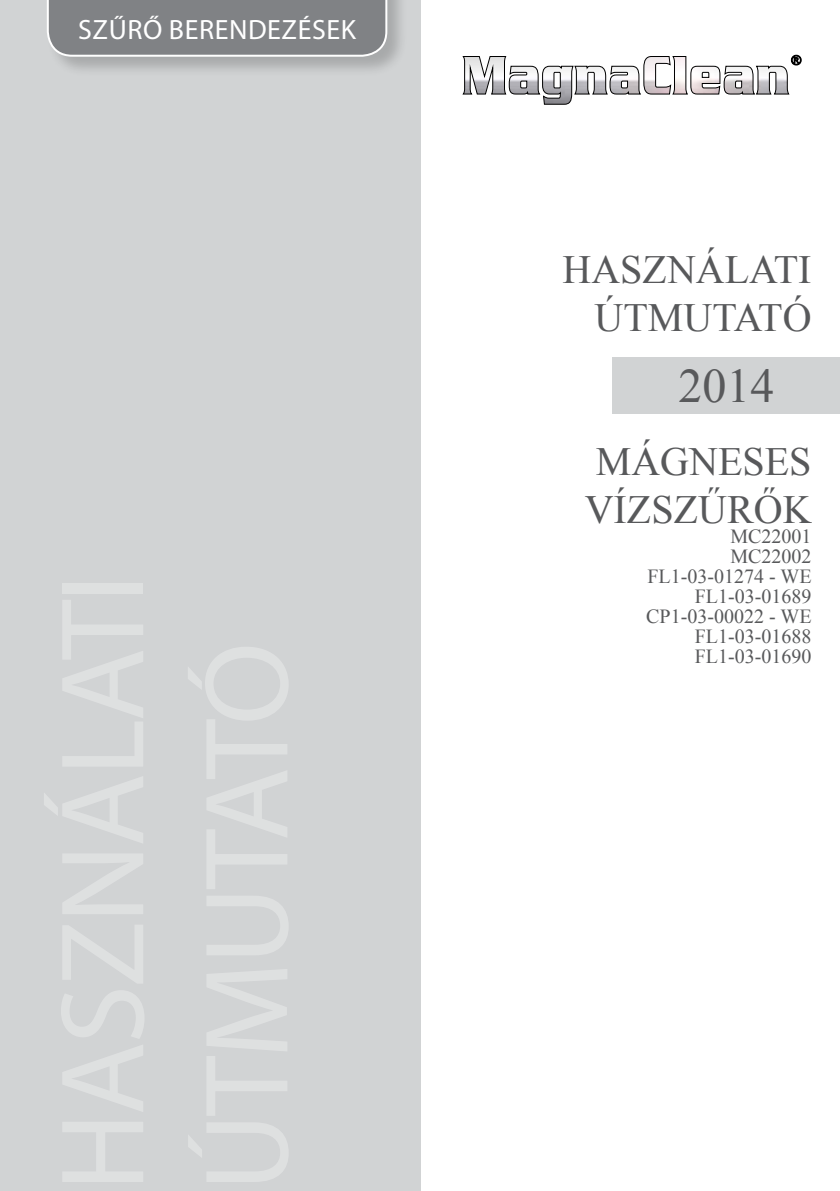
<style>
.page{position:relative;width:840px;height:1191px;background:#fff}
.page>*{position:absolute;margin:0;border:0;box-sizing:border-box;transform-origin:0 0}
.t1{font:48px "Times New Roman";color:#58595b}
.t2{font:40px/48px "Times New Roman";color:#58595b;text-align:right}
.t3{font:28px "Myriad Pro";letter-spacing:.02em;color:#fff}
.t4{font:20px/20px "Times New Roman";color:#58595b;text-align:right}
</style>
<div class="page">
<div style="left:0;top:0;width:420px;height:1191px;background:#d1d3d4"></div>
<div style="left:612px;top:357px;width:227px;height:57px;background:#d1d3d4"></div>
<div style="left:46px;top:0;width:362px;height:78px;background:#000;opacity:.2"></div>
<svg style="left:47px;top:0;width:340px;height:57px;background:#86888b"></svg>
<svg style="left:462px;top:55px;width:339px;height:50px"></svg>
<h3 class="t3" style="left:78px;top:12px;width:279px">SZŰRŐ BERENDEZÉSEK</h3>
<h2 class="t2" style="left:562px;top:245px;width:250px">HASZNÁLATI<br>ÚTMUTATÓ</h2>
<h1 class="t1" style="left:678px;top:354px;width:97px">2014</h1>
<h2 class="t2" style="left:584px;top:437px;width:228px;text-align:left">MÁGNESES<br>VÍZSZŰRŐK</h2>
<p class="t4" style="left:646px;top:526px;width:167px">MC22001<br>MC22002<br>FL1-03-01274 - WE<br>FL1-03-01689<br>CP1-03-00022 - WE<br>FL1-03-01688<br>FL1-03-01690</p>
</div>
